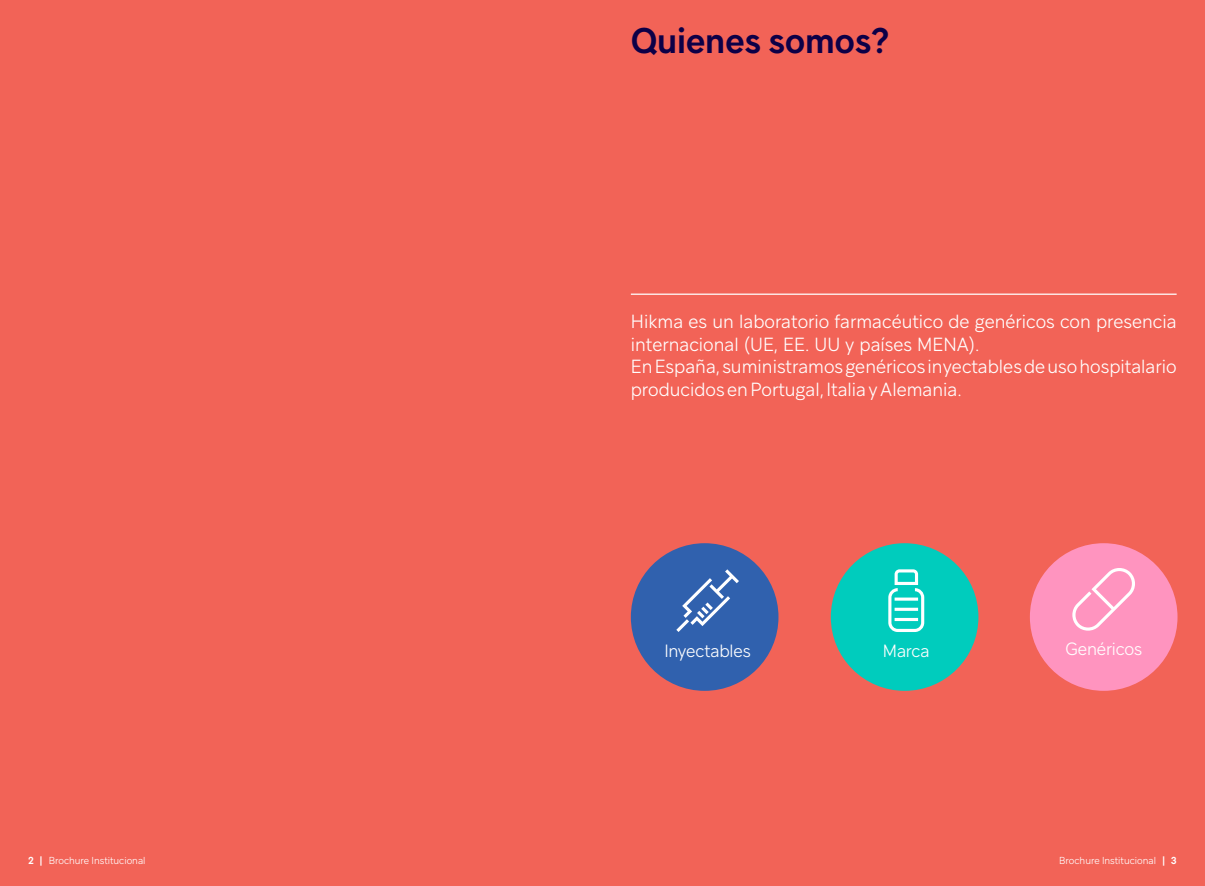
<style>
.page{position:relative;width:1205px;height:886px;background:#f26357}
.page>*{position:absolute;margin:0;border:0;box-sizing:border-box;transform-origin:0 0}
.t1{font:600 35px "Guillon";color:#0d0047}
.t2{font:300 18.75px/22.5px "Guillon";color:#fff}
.t3{font:300 17.5px "Guillon";letter-spacing:-.01em;color:#fff}
.t4{font:300 10px "Guillon";color:#fff}
.s1{font-weight:600}
</style>
<div class="page">
<hr style="left:631px;top:294px;width:545px;height:1px;background:#fff">
<div style="left:831px;top:543px;width:147px;height:148px;background:#00ccbd;border-radius:50%"></div>
<div style="left:1030px;top:543px;width:147px;height:148px;background:#ff94bf;border-radius:50%"></div>
<svg style="left:888px;top:569px;width:36px;height:63px"></svg>
<div style="left:631px;top:543px;width:147px;height:148px;background:#3061ae;border-radius:50%"></div>
<svg style="left:676px;top:569px;width:63px;height:63px"></svg>
<svg style="left:1072px;top:568px;width:63px;height:63px"></svg>
<h1 class="t1" style="left:631px;top:19px;width:261px">Quienes somos?</h1>
<p class="t2" style="left:631px;top:310px;width:547px">Hikma es un laboratorio farmacéutico de genéricos con presencia internacional (UE, EE. UU y países MENA).<br>En España, suministramos genéricos inyectables de uso hospitalario producidos en Portugal, Italia y Alemania.</p>
<p class="t3" style="left:664px;top:640px;width:88px">Inyectables</p>
<p class="t3" style="left:883px;top:640px;width:48px">Marca</p>
<p class="t3" style="left:1065px;top:638px;width:78px">Genéricos</p>
<p class="t4" style="left:28px;top:854px;width:119px"><span class="s1">2 |</span> Brochure Institucional</p>
<p class="t4" style="left:1059px;top:854px;width:119px">Brochure Institucional <span class="s1">| 3</span></p>
</div>
